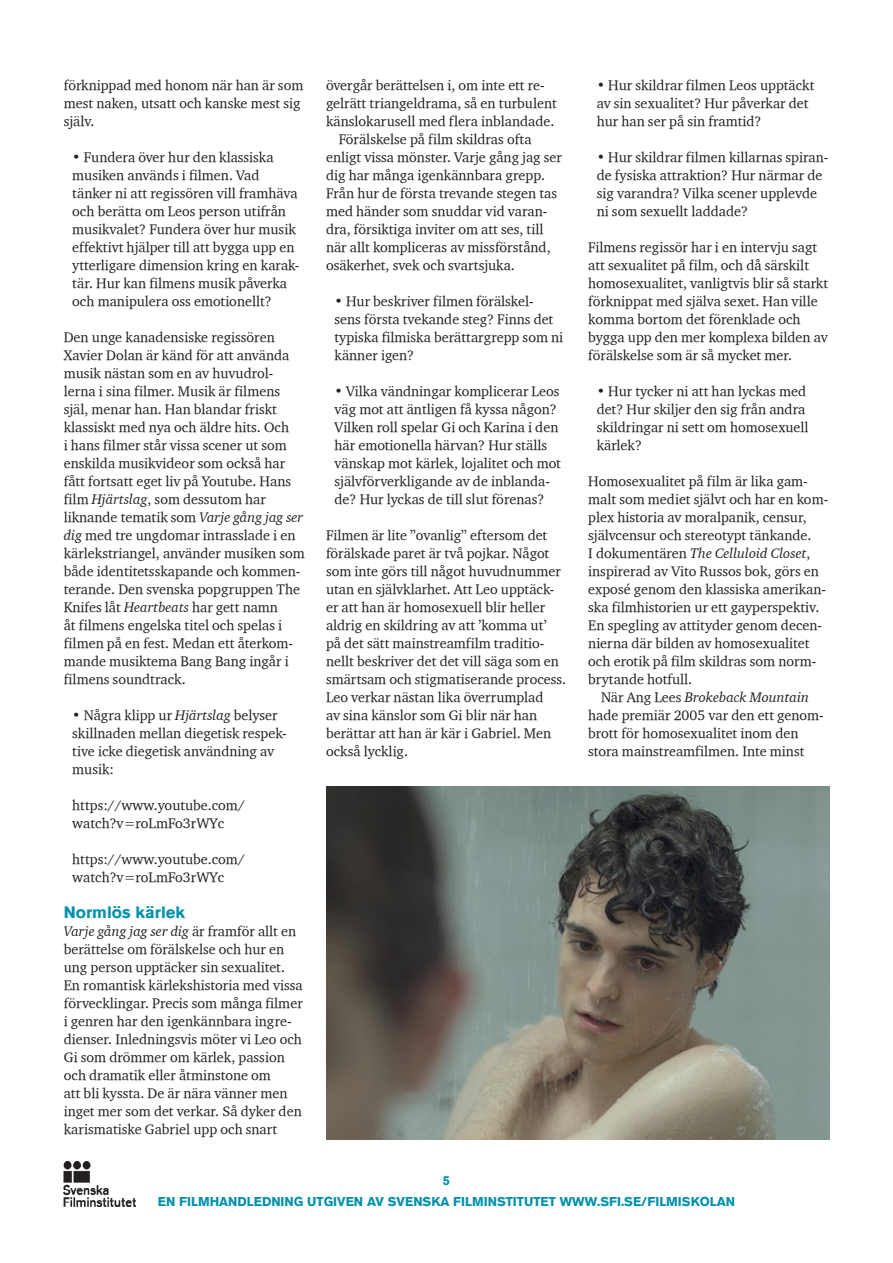
<style>
.page{position:relative;width:893px;height:1263px;background:#fff}
.page>*{position:absolute;margin:0;border:0;box-sizing:border-box;transform-origin:0 0}
.Underrubrik{font:700 16.5px "Akzidenz Grotesk BQ";color:#0090ab}
.Första_brödtext_efte{font:14.25px/18px "Charter ITCTT";color:#231f20}
.Diskussionsfråga{font:14.25px/18px "Charter ITCTT";color:#231f20}
.Underrubrik-2{font:14.25px/18px "Charter ITCTT";color:#231f20}
.Första_brödtext_efte-2{font:700 12.75px "Akzidenz Grotesk BQ";color:#0090ab}
.s1{font-family:"Charter ITCTT Italic"}
</style>
<div class="page">
<img style="left:64px;top:1162px;width:72px;height:44px">
<img style="left:326px;top:787px;width:503px;height:353px">
<p class="Första_brödtext_efte" style="left:64px;top:76px;width:241px">förknippad med honom när han är som mest naken, utsatt och kanske mest sig själv.</p>
<p class="Diskussionsfråga" style="left:72px;top:148px;width:229px">• Fundera över hur den klassiska musiken används i filmen. Vad tänker ni att regissören vill framhäva och berätta om Leos person utifrån musikvalet? Fundera över hur musik effektivt hjälper till att bygga upp en ytterligare dimension kring en karak&shy;tär. Hur kan filmens musik påverka och manipulera oss emotionellt?</p>
<p class="Första_brödtext_efte" style="left:64px;top:328px;width:242px">Den unge kanadensiske regissören Xavier Dolan är känd för att använda musik nästan som en av huvudrol&shy;lerna i sina filmer. Musik är filmens själ, menar han. Han blandar friskt klassiskt med nya och äldre hits. Och<br>i hans filmer står vissa scener ut som enskilda musikvideor som också har fått fortsatt eget liv på Youtube. Hans film <span class="s1">Hjärtslag</span>, som dessutom har liknande tematik som <span class="s1">Varje gång jag ser dig</span> med tre ungdomar intrasslade i en kärlekstriangel, använder musiken som både identitetsskapande och kommen&shy;terande. Den svenska popgruppen The Knifes låt <span class="s1">Heartbeats</span> har gett namn<br>åt filmens engelska titel och spelas i filmen på en fest. Medan ett återkom&shy;mande musiktema Bang Bang ingår i filmens soundtrack.</p>
<p class="Diskussionsfråga" style="left:72px;top:706px;width:216px">• Några klipp ur <span class="s1">Hjärtslag</span> belyser skillnaden mellan diegetisk respek&shy;tive icke diegetisk användning av musik:</p>
<p class="Diskussionsfråga" style="left:72px;top:796px;width:174px">https://www.youtube.com/ watch?v=roLmFo3rWYc</p>
<p class="Diskussionsfråga" style="left:72px;top:850px;width:174px">https://www.youtube.com/ watch?v=roLmFo3rWYc</p>
<p class="Underrubrik" style="left:64px;top:903px;width:123px">Normlös kärlek</p>
<p class="Underrubrik-2" style="left:64px;top:922px;width:240px"><span class="s1">Varje gång jag ser dig</span> är framför allt en berättelse om förälskelse och hur en ung person upptäcker sin sexualitet.<br>En romantisk kärlekshistoria med vissa förvecklingar. Precis som många filmer i genren har den igenkännbara ingre&shy;dienser. Inledningsvis möter vi Leo och Gi som drömmer om kärlek, passion och dramatik eller åtminstone om<br>att bli kyssta. De är nära vänner men inget mer som det verkar. Så dyker den karismatiske Gabriel upp och snart</p>
<p class="Underrubrik-2" style="left:326px;top:76px;width:232px">övergår berättelsen i, om inte ett re&shy;gelrätt triangeldrama, så en turbulent känslokarusell med flera inblandade.</p>
<p class="Underrubrik-2" style="left:326px;top:130px;width:238px;text-indent:13px">Förälskelse på film skildras ofta enligt vissa mönster. Varje gång jag ser dig har många igenkännbara grepp.<br>Från hur de första trevande stegen tas med händer som snuddar vid varan&shy;dra, försiktiga inviter om att ses, till när allt kompliceras av missförstånd, osäkerhet, svek och svartsjuka.</p>
<p class="Diskussionsfråga" style="left:334px;top:292px;width:230px">• Hur beskriver filmen förälskel&shy;sens första tvekande steg? Finns det typiska filmiska berättargrepp som ni känner igen?</p>
<p class="Diskussionsfråga" style="left:334px;top:382px;width:228px">• Vilka vändningar komplicerar Leos väg mot att äntligen få kyssa någon?<br>Vilken roll spelar Gi och Karina i den här emotionella härvan? Hur ställs vänskap mot kärlek, lojalitet och mot självförverkligande av de inblanda&shy;de? Hur lyckas de till slut förenas?</p>
<p class="Första_brödtext_efte" style="left:326px;top:526px;width:242px">Filmen är lite ”ovanlig” eftersom det förälskade paret är två pojkar. Något som inte görs till något huvudnummer utan en självklarhet. Att Leo upptäck&shy;er att han är homosexuell blir heller aldrig en skildring av att ’komma ut’<br>på det sätt mainstreamfilm traditio&shy;nellt beskriver det det vill säga som en smärtsam och stigmatiserande process.<br>Leo verkar nästan lika överrumplad<br>av sina känslor som Gi blir när han berättar att han är kär i Gabriel. Men också lycklig.</p>
<p class="Diskussionsfråga" style="left:597px;top:76px;width:219px">• Hur skildrar filmen Leos upptäckt av sin sexualitet? Hur påverkar det hur han ser på sin framtid?</p>
<p class="Diskussionsfråga" style="left:597px;top:148px;width:233px">• Hur skildrar filmen killarnas spiran&shy;de fysiska attraktion? Hur närmar de sig varandra? Vilka scener upplevde ni som sexuellt laddade?</p>
<p class="Underrubrik-2" style="left:588px;top:238px;width:241px">Filmens regissör har i en intervju sagt att sexualitet på film, och då särskilt homosexualitet, vanligtvis blir så starkt förknippat med själva sexet. Han ville komma bortom det förenklade och bygga upp den mer komplexa bilden av förälskelse som är så mycket mer.</p>
<p class="Diskussionsfråga" style="left:597px;top:382px;width:213px">• Hur tycker ni att han lyckas med det? Hur skiljer den sig från andra skildringar ni sett om homosexuell kärlek?</p>
<p class="Första_brödtext_efte" style="left:588px;top:472px;width:241px">Homosexualitet på film är lika gam&shy;malt som mediet självt och har en kom&shy;plex historia av moralpanik, censur, självcensur och stereotypt tänkande.<br>I dokumentären <span class="s1">The Celluloid Closet</span>, inspirerad av Vito Russos bok, görs en exposé genom den klassiska amerikan&shy;ska filmhistorien ur ett gayperspektiv.<br>En spegling av attityder genom decen&shy;nierna där bilden av homosexualitet och erotik på film skildras som norm&shy;brytande hotfull.</p>
<p class="Första_brödtext_efte" style="left:588px;top:688px;width:237px;text-indent:13px">När Ang Lees <span class="s1">Brokeback Mountain </span>hade premiär 2005 var den ett genom&shy;brott för homosexualitet inom den stora mainstreamfilmen. Inte minst</p>
<p class="Första_brödtext_efte-2" style="left:443px;top:1173px;width:9px">5</p>
<p class="Första_brödtext_efte-2" style="left:158px;top:1194px;width:579px">EN FILMHANDLEDNING UTGIVEN AV SVENSKA FILMINSTITUTET WWW.SFI.SE/FILMISKOLAN</p>
</div>
